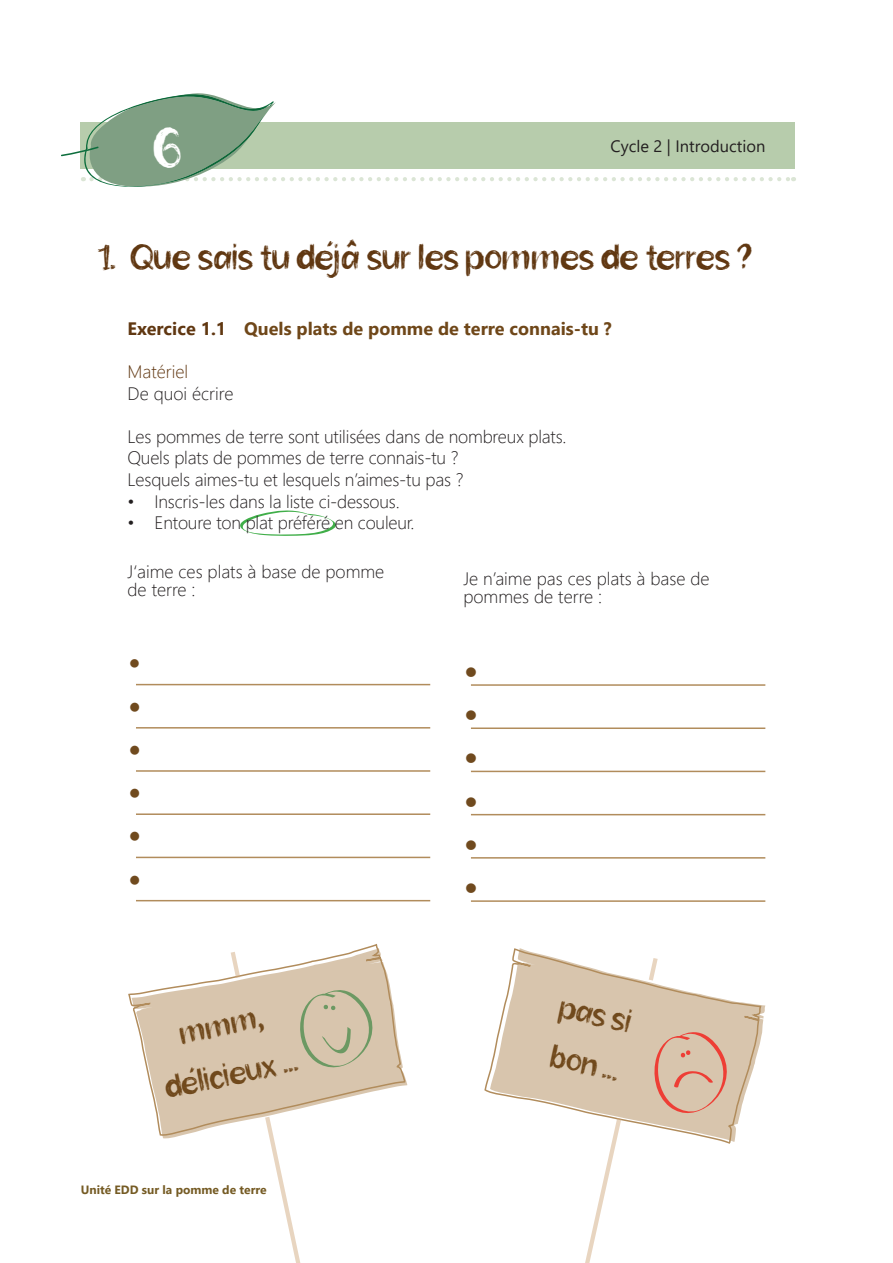
<style>
.page{position:relative;width:893px;height:1263px;background:#fff}
.page>*{position:absolute;margin:0;border:0;box-sizing:border-box;transform-origin:0 0}
.t1{font:48px "Sanstuy Brush";color:#fff}
.t2{font:700 36px/43.2px "Segoe UI";color:#704a1e;text-align:justify}
.t3{font:36px/43.2px "Segoe UI";color:#704a1e;text-align:justify}
.t4{font:300 36px "Segoe UI";color:#704a1e}
.t5{font:30px "Sanstuy Brush";letter-spacing:.01em;color:#603711}
.t6{font:27px/49.9px "Sanstuy Brush";color:#70491c;text-align:center}
.t7{font:300 18px/18px "Segoe UI";letter-spacing:-.01em;color:#231f20}
.t8{font:700 18px "Segoe UI";color:#6f4719}
.t9{font:300 18px "Segoe UI";color:#603711}
.t10{font:16.5px "Segoe UI";color:#231f20}
.t11{font:700 12px "Segoe UI";color:#755b24}
.s1{color:#603711}
</style>
<div class="page">
<svg style="left:61px;top:93px;width:733px;height:94px"></svg>
<svg style="left:240px;top:510px;width:96px;height:26px"></svg>
<svg style="left:132px;top:948px;width:275px;height:191px;fill:#d8c5ad"></svg>
<svg style="left:490px;top:948px;width:276px;height:194px;fill:#d8c5ad"></svg>
<hr style="left:136px;top:684px;width:294px;height:1px;background:#b18c5c">
<hr style="left:136px;top:727px;width:294px;height:1px;background:#b18c5c">
<hr style="left:136px;top:770px;width:294px;height:2px;background:#b18c5c">
<hr style="left:136px;top:813px;width:294px;height:2px;background:#b18c5c">
<hr style="left:136px;top:857px;width:294px;height:1px;background:#b18c5c">
<hr style="left:136px;top:900px;width:294px;height:1px;background:#b18c5c">
<hr style="left:471px;top:684px;width:294px;height:2px;background:#b18c5c">
<hr style="left:471px;top:727px;width:294px;height:2px;background:#b18c5c">
<hr style="left:471px;top:771px;width:294px;height:1px;background:#b18c5c">
<hr style="left:471px;top:814px;width:294px;height:1px;background:#b18c5c">
<hr style="left:471px;top:857px;width:294px;height:2px;background:#b18c5c">
<hr style="left:471px;top:900px;width:294px;height:2px;background:#b18c5c">
<svg style="left:263px;top:1115px;width:69px;height:148px"></svg>
<svg style="left:545px;top:1116px;width:78px;height:147px"></svg>
<svg style="left:297px;top:986px;width:80px;height:85px;background:#cbbfa4"></svg>
<svg style="left:651px;top:1028px;width:80px;height:89px;background:#dab59f"></svg>
<h1 class="t1" style="left:154px;top:113px;width:28px">6</h1>
<p class="t10" style="left:611px;top:130px;width:156px">Cycle 2 | Introduction</p>
<h3 class="t5" style="left:98px;top:235px;width:656px">1. Que sais tu déjâ sur les pommes de terres ?</h3>
<p class="t8" style="left:128px;top:311px;width:486px"><span class="s1">Exercice 1.1</span> Quels plats de pomme de terre connais-tu ?</p>
<p class="t9" style="left:128px;top:355px;width:62px">Matériel</p>
<p class="t7" style="left:128px;top:382px;width:107px">De quoi écrire</p>
<p class="t7" style="left:128px;top:424px;width:440px;line-height:21.6px">Les pommes de terre sont utilisées dans de nombreux plats.<br>Quels plats de pommes de terre connais-tu ?<br>Lesquels aimes-tu et lesquels n’aimes-tu pas ?</p>
<p class="t7" style="left:128px;top:490px;width:274px">• Inscris-les dans la liste ci-dessous.</p>
<p class="t7" style="left:128px;top:512px;width:288px">• Entoure ton plat préféré en couleur.</p>
<p class="t7" style="left:128px;top:561px;width:258px">J‘aime ces plats à base de pomme de terre :</p>
<h2 class="t4" style="left:128px;top:629px;width:16px">•</h2>
<h2 class="t3" style="left:128px;top:681px;width:16px">• • • • •</h2>
<p class="t7" style="left:463px;top:568px;width:248px">Je n’aime pas ces plats à base de pommes de terre :</p>
<h2 class="t2" style="left:463px;top:645px;width:17px">• • • • • •</h2>
<h3 class="t6" style="left:150px;top:1014px;width:136px;rotate:-12deg">mmm, délicieux ...</h3>
<h3 class="t6" style="left:566px;top:982px;width:73px;text-align:left;rotate:12deg">pas si bon ...</h3>
<p class="t11" style="left:81px;top:1179px;width:187px">Unité EDD sur la pomme de terre</p>
</div>
